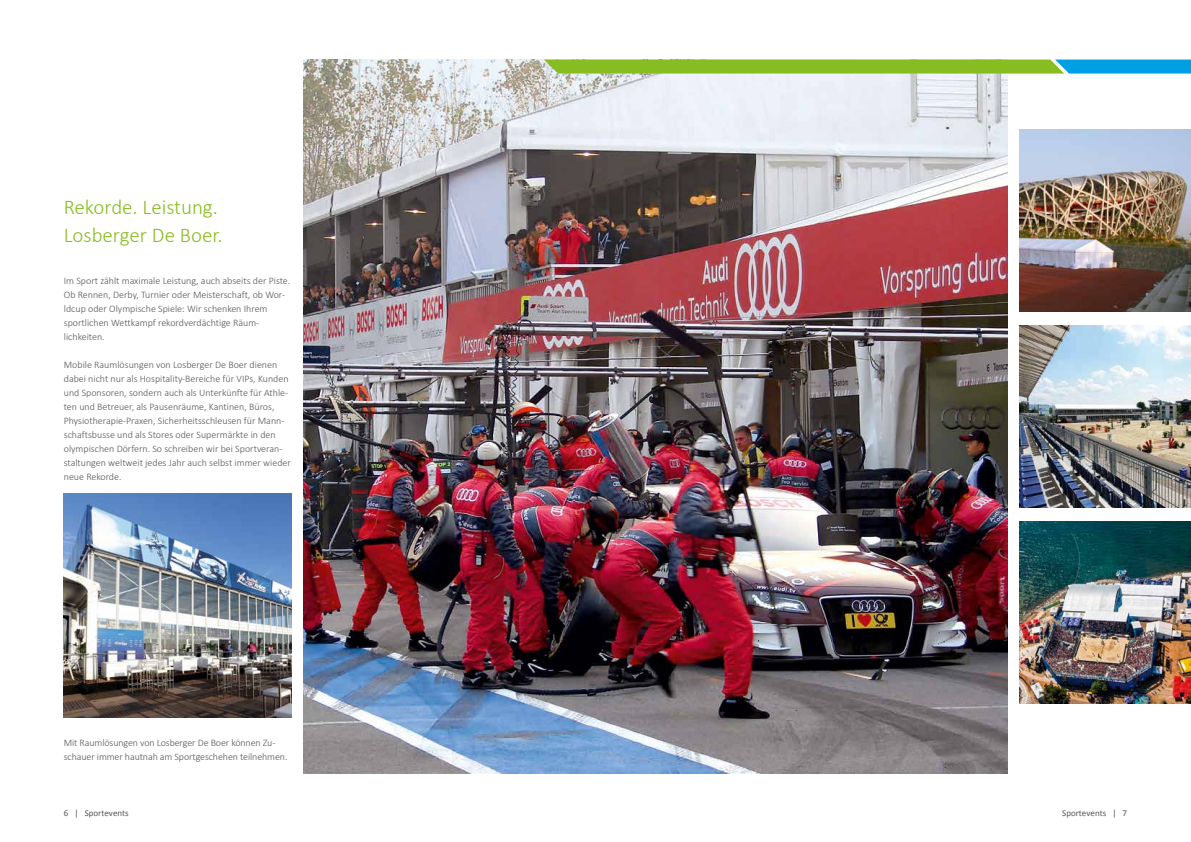
<style>
.page{position:relative;width:1191px;height:842px;background:#fff}
.page>*{position:absolute;margin:0;border:0;box-sizing:border-box;transform-origin:0 0}
.t1{font:300 21px/28px "Calibri";color:#88bd21}
.t2{font:300 10px/14px "Calibri";color:#565656}
.t3{font:9px "Calibri";color:#565656}
</style>
<div class="page">
<img style="left:1019px;top:130px;width:172px;height:182px">
<img style="left:1019px;top:326px;width:172px;height:182px">
<img style="left:1019px;top:522px;width:172px;height:182px">
<img style="left:304px;top:60px;width:703px;height:714px">
<img style="left:64px;top:494px;width:228px;height:224px">
<svg style="left:544px;top:60px;width:647px;height:14px;background:#72b950"></svg>
<h1 class="t1" style="left:64px;top:192px;width:160px">Rekorde. Leistung.<br>Losberger De Boer.</h1>
<p class="t2" style="left:64px;top:273px;width:228px">Im Sport zählt maximale Leistung, auch abseits der Piste.<br>Ob Rennen, Derby, Turnier oder Meisterschaft, ob Wor&shy;ldcup oder Olympische Spiele: Wir schenken Ihrem sportlichen Wettkampf rekordverdächtige Räum&shy;lichkeiten.</p>
<p class="t2" style="left:64px;top:357px;width:229px">Mobile Raumlösungen von Losberger De Boer dienen dabei nicht nur als Hospitality-Bereiche für VIPs, Kunden und Sponsoren, sondern auch als Unterkünfte für Athle&shy;ten und Betreuer, als Pausenräume, Kantinen, Büros, Physiotherapie-Praxen, Sicherheitsschleusen für Mann&shy;schaftsbusse und als Stores oder Supermärkte in den olympischen Dörfern. So schreiben wir bei Sportveran&shy;staltungen weltweit jedes Jahr auch selbst immer wieder neue Rekorde.</p>
<p class="t2" style="left:64px;top:735px;width:225px">Mit Raumlösungen von Losberger De Boer können Zu&shy;schauer immer hautnah am Sportgeschehen teilnehmen.</p>
<p class="t3" style="left:64px;top:807px;width:66px">6 | Sportevents</p>
<p class="t3" style="left:1062px;top:807px;width:66px">Sportevents | 7</p>
</div>
